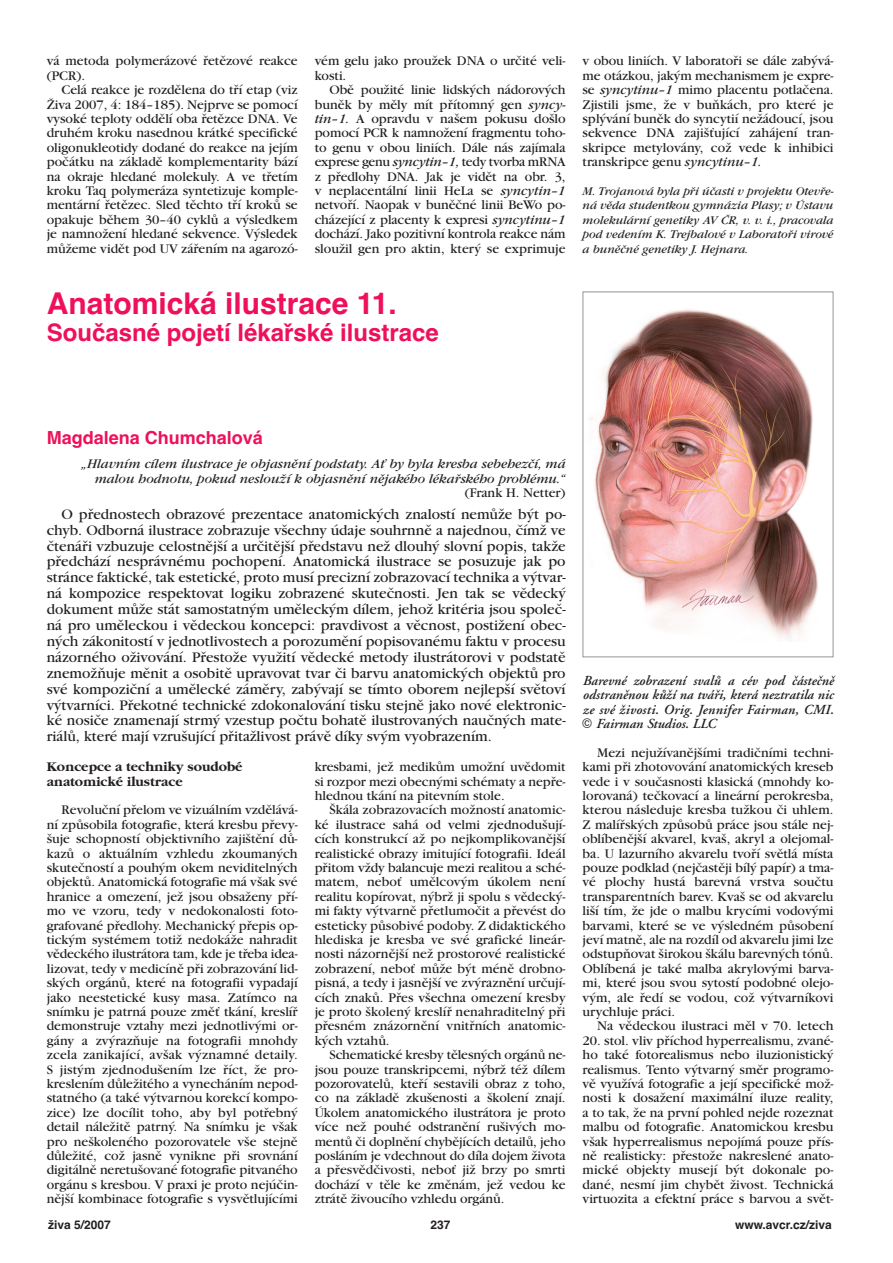
<style>
.page{position:relative;width:893px;height:1263px;background:#fff}
.page>*{position:absolute;margin:0;border:0;box-sizing:border-box;transform-origin:0 0}
.t1{font:700 30px "Helvetica CE";color:#ee1059}
.t2{font:700 24px "Helvetica CE";color:#ee1059}
.t3{font:700 18px "Helvetica CE";color:#ee1059}
.t4{font:15.3px/15.9px "Garamond CE";color:#231f20;text-align:justify}
.t5{font:13.8px/14.4px "Garamond CE";color:#231f20;text-align:justify}
.t6{font:italic 600 13.8px/14.4px "Adobe Garamond CE";letter-spacing:.02em;color:#231f20;text-align:justify}
.t7{font:italic 13.8px/14.4px "Garamond CE";color:#231f20;text-align:right}
.t8{font:700 13.8px/14.4px "Garamond CE";color:#231f20}
.t9{font:italic 12.3px/14.4px "Garamond CE";color:#231f20;text-align:justify}
.t10{font:700 12px "Helvetica CE";color:#231f20}
.s1{font-style:italic}
.s2{font-family:"Helvetica CE";font-weight:400;font-style:normal;font-size:13.5px}
</style>
<div class="page">
<img style="left:590px;top:309px;width:228px;height:330px">
<div style="left:583px;top:292px;width:250px;height:365px;border:1px solid #939598"></div>
<p class="t5" style="left:47px;top:55px;width:252px">vá metoda polymerázové řetězové reakce (PCR).</p>
<p class="t5" style="left:47px;top:84px;width:252px;text-indent:15px">Celá reakce je rozdělena do tří etap (viz Živa 2007, 4: 184–185). Nejprve se pomocí vysoké teploty oddělí oba řetězce DNA. Ve druhém kroku nasednou krátké specifické oligonukleotidy dodané do reakce na jejím počátku na základě komplementarity bází na okraje hledané molekuly. A ve třetím kroku Taq polymeráza syntetizuje komple&shy;mentární řetězec. Sled těchto tří kroků se opakuje během 30–40 cyklů a výsledkem je namnožení hledané sekvence. Výsledek můžeme vidět pod UV zářením na agarozó-</p>
<p class="t5" style="left:315px;top:55px;width:252px">vém gelu jako proužek DNA o určité veli&shy;kosti.</p>
<p class="t5" style="left:315px;top:84px;width:253px;text-indent:15px">Obě použité linie lidských nádorových buněk by měly mít přítomný gen <span class="s1">syncy&shy;tin–1.</span> A opravdu v našem pokusu došlo pomocí PCR k namnožení fragmentu toho&shy;to genu v obou liniích. Dále nás zajímala exprese genu <span class="s1">syncytin–1,</span> tedy tvorba mRNA z předlohy DNA. Jak je vidět na obr. 3, v neplacentální linii HeLa se <span class="s1">syncytin–1 </span>netvoří. Naopak v buněčné linii BeWo po&shy;cházející z placenty k expresi <span class="s1">syncytinu–1 </span>dochází. Jako pozitivní kontrola reakce nám sloužil gen pro aktin, který se exprimuje</p>
<h1 class="t1" style="left:47px;top:286px;width:352px">Anatomická ilustrace 11.</h1>
<h2 class="t2" style="left:47px;top:318px;width:394px">Současné pojetí lékařské ilustrace</h2>
<p class="t5" style="left:583px;top:55px;width:252px">v obou liniích. V laboratoři se dále zabývá&shy;me otázkou, jakým mechanismem je expre&shy;se <span class="s1">syncytinu–1</span> mimo placentu potlačena.<br>Zjistili jsme, že v buňkách, pro které je splývání buněk do syncytií nežádoucí, jsou sekvence DNA zajišťující zahájení tran&shy;skripce metylovány, což vede k inhibici transkripce genu <span class="s1">syncytinu–1.</span></p>
<p class="t9" style="left:583px;top:185px;width:253px">M. Trojanová byla při účasti v projektu Otevře&shy;ná věda studentkou gymnázia Plasy; v Ústavu molekulární genetiky AV ČR, v. v. i., pracovala pod vedením K. Trejbalové v Laboratoři virové a buněčné genetiky J. Hejnara.</p>
<h3 class="t3" style="left:47px;top:427px;width:218px">Magdalena Chumchalová</h3>
<p class="t7" style="left:82px;top:458px;width:486px">„Hlavním cílem ilustrace je objasnění podstaty. Ať by byla kresba sebehezčí, má malou hodnotu, pokud neslouží k objasnění nějakého lékařského problému.“</p>
<p class="t5" style="left:465px;top:487px;width:102px">(Frank H. Netter)</p>
<p class="t4" style="left:47px;top:507px;width:520px;text-indent:15px">O přednostech obrazové prezentace anatomických znalostí nemůže být po&shy;chyb. Odborná ilustrace zobrazuje všechny údaje souhrnně a najednou, čímž ve čtenáři vzbuzuje celostnější a určitější představu než dlouhý slovní popis, takže předchází nesprávnému pochopení. Anatomická ilustrace se posuzuje jak po stránce faktické, tak estetické, proto musí precizní zobrazovací technika a výtvar&shy;ná kompozice respektovat logiku zobrazené skutečnosti. Jen tak se vědecký dokument může stát samostatným uměleckým dílem, jehož kritéria jsou společ&shy;ná pro uměleckou i vědeckou koncepci: pravdivost a věcnost, postižení obec&shy;ných zákonitostí v jednotlivostech a porozumění popisovanému faktu v procesu názorného oživování. Přestože využití vědecké metody ilustrátorovi v podstatě znemožňuje měnit a osobitě upravovat tvar či barvu anatomických objektů pro své kompoziční a umělecké záměry, zabývají se tímto oborem nejlepší světoví výtvarníci. Překotné technické zdokonalování tisku stejně jako nové elektronic&shy;ké nosiče znamenají strmý vzestup počtu bohatě ilustrovaných naučných mate&shy;riálů, které mají vzrušující přitažlivost právě díky svým vyobrazením.</p>
<p class="t8" style="left:47px;top:760px;width:197px">Koncepce a techniky soudobé anatomické ilustrace</p>
<p class="t5" style="left:47px;top:804px;width:252px;text-indent:15px">Revoluční přelom ve vizuálním vzdělává&shy;ní způsobila fotografie, která kresbu převy&shy;šuje schopností objektivního zajištění dů&shy;kazů o aktuálním vzhledu zkoumaných skutečností a pouhým okem neviditelných objektů. Anatomická fotografie má však své hranice a omezení, jež jsou obsaženy pří&shy;mo ve vzoru, tedy v nedokonalosti foto&shy;grafované předlohy. Mechanický přepis op&shy;tickým systémem totiž nedokáže nahradit vědeckého ilustrátora tam, kde je třeba idea&shy;lizovat, tedy v medicíně při zobrazování lid&shy;ských orgánů, které na fotografii vypadají jako neestetické kusy masa. Zatímco na snímku je patrná pouze změť tkání, kreslíř demonstruje vztahy mezi jednotlivými or&shy;gány a zvýrazňuje na fotografii mnohdy zcela zanikající, avšak významné detaily.<br>S jistým zjednodušením lze říct, že pro&shy;kreslením důležitého a vynecháním nepod&shy;statného (a také výtvarnou korekcí kompo&shy;zice) lze docílit toho, aby byl potřebný detail náležitě patrný. Na snímku je však pro neškoleného pozorovatele vše stejně důležité, což jasně vynikne při srovnání digitálně neretušované fotografie pitvaného orgánu s kresbou. V praxi je proto nejúčin&shy;nější kombinace fotografie s vysvětlujícími</p>
<p class="t5" style="left:315px;top:761px;width:252px">kresbami, jež medikům umožní uvědomit si rozpor mezi obecnými schématy a nepře&shy;hlednou tkání na pitevním stole.</p>
<p class="t5" style="left:315px;top:804px;width:252px;text-indent:15px">Škála zobrazovacích možností anatomic&shy;ké ilustrace sahá od velmi zjednodušují&shy;cích konstrukcí až po nejkomplikovanější realistické obrazy imitující fotografii. Ideál přitom vždy balancuje mezi realitou a sché&shy;matem, neboť umělcovým úkolem není realitu kopírovat, nýbrž ji spolu s vědecký&shy;mi fakty výtvarně přetlumočit a převést do esteticky působivé podoby. Z didaktického hlediska je kresba ve své grafické lineár&shy;nosti názornější než prostorové realistické zobrazení, neboť může být méně drobno&shy;pisná, a tedy i jasnější ve zvýraznění určují&shy;cích znaků. Přes všechna omezení kresby je proto školený kreslíř nenahraditelný při přesném znázornění vnitřních anatomic&shy;kých vztahů.</p>
<p class="t5" style="left:315px;top:1049px;width:252px;text-indent:15px">Schematické kresby tělesných orgánů ne&shy;jsou pouze transkripcemi, nýbrž též dílem pozorovatelů, kteří sestavili obraz z toho, co na základě zkušenosti a školení znají.<br>Úkolem anatomického ilustrátora je proto více než pouhé odstranění rušivých mo&shy;mentů či doplnění chybějících detailů, jeho posláním je vdechnout do díla dojem života a přesvědčivosti, neboť již brzy po smrti dochází v těle ke změnám, jež vedou ke ztrátě živoucího vzhledu orgánů.</p>
<p class="t6" style="left:583px;top:675px;width:252px">Barevné zobrazení svalů a cév pod částečně odstraněnou kůží na tváři, která neztratila nic ze své živosti. Orig. Jennifer Fairman, CMI. <span class="s2">©</span> Fairman Studios. LLC</p>
<p class="t5" style="left:583px;top:746px;width:252px;text-indent:15px">Mezi nejužívanějšími tradičními techni&shy;kami při zhotovování anatomických kreseb vede i v současnosti klasická (mnohdy ko&shy;lorovaná) tečkovací a lineární perokresba, kterou následuje kresba tužkou či uhlem.<br>Z malířských způsobů práce jsou stále nej&shy;oblíbenější akvarel, kvaš, akryl a olejomal&shy;ba. U lazurního akvarelu tvoří světlá místa pouze podklad (nejčastěji bílý papír) a tma&shy;vé plochy hustá barevná vrstva součtu transparentních barev. Kvaš se od akvarelu liší tím, že jde o malbu krycími vodovými barvami, které se ve výsledném působení jeví matně, ale na rozdíl od akvarelu jimi lze odstupňovat širokou škálu barevných tónů.<br>Oblíbená je také malba akrylovými barva&shy;mi, které jsou svou sytostí podobné olejo&shy;vým, ale ředí se vodou, což výtvarníkovi urychluje práci.</p>
<p class="t5" style="left:597px;top:1020px;width:238px">Na vědeckou ilustraci měl v 70. letech</p>
<p class="t5" style="left:583px;top:1034px;width:252px">20. stol. vliv příchod hyperrealismu, zvané&shy;ho také fotorealismus nebo iluzionistický realismus. Tento výtvarný směr programo&shy;vě využívá fotografie a její specifické mož&shy;nosti k dosažení maximální iluze reality, a to tak, že na první pohled nejde rozeznat malbu od fotografie. Anatomickou kresbu však hyperrealismus nepojímá pouze přís&shy;ně realisticky: přestože nakreslené anato&shy;mické objekty musejí být dokonale po&shy;dané, nesmí jim chybět živost. Technická virtuozita a efektní práce s barvou a svět-</p>
<p class="t10" style="left:48px;top:1217px;width:64px">živa 5/2007</p>
<p class="t10" style="left:431px;top:1217px;width:22px">237</p>
<p class="t10" style="left:735px;top:1217px;width:98px">www.avcr.cz/ziva</p>
</div>
